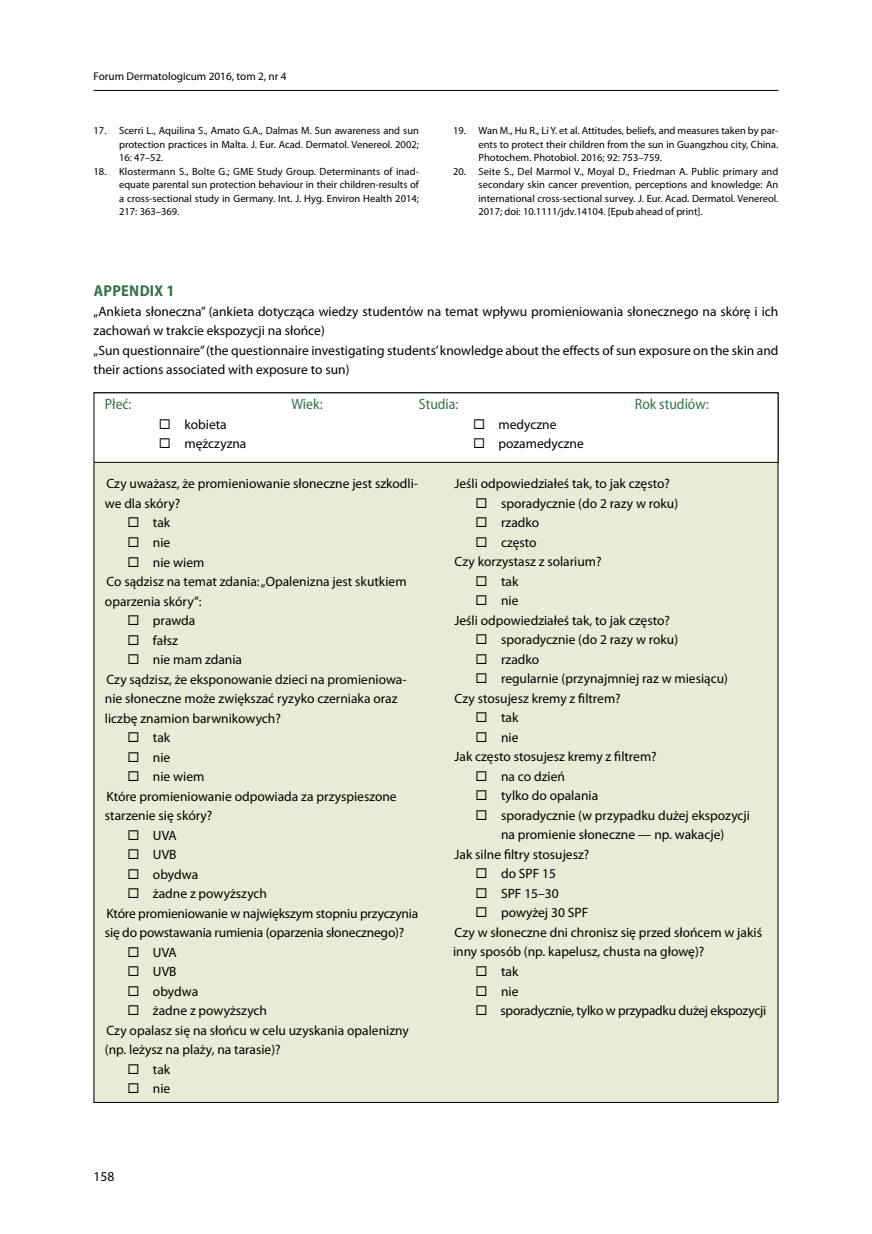
<style>
.page{position:relative;width:872px;height:1234px;background:#fff}
.page>*{position:absolute;margin:0;border:0;box-sizing:border-box;transform-origin:0 0}
.t1{font:700 semi-condensed 15.75px "Myriad Pro";color:#367249}
.t2{font:semi-condensed 15px "Myriad Pro";color:#367249}
.t3{font:13.5px/19.5px "Myriad Pro";color:#000}
.t4{font:13.5px "Myriad Pro";letter-spacing:-.02em;color:#000}
.t5{font:11.25px "Myriad Pro";color:#000}
.t6{font:10.5px/13.5px "Myriad Pro";color:#000;text-align:justify}
</style>
<div class="page">
<hr style="left:94px;top:90px;width:684px;height:1px;background:#000">
<div style="left:94px;top:393px;width:684px;height:709px;background:#e6ecd5"></div>
<div style="left:94px;top:393px;width:684px;height:69px;background:#fff"></div>
<div style="left:94px;top:392px;width:684px;height:70px;border:1px solid #000"></div>
<p class="t5" style="left:94px;top:70px;width:195px">Forum Dermatologicum 2016, tom 2, nr 4</p>
<p class="t6" style="left:119px;top:124px;width:301px;text-indent:-26px">17. Scerri L., Aquilina S., Amato G.A., Dalmas M. Sun awareness and sun protection practices in Malta. J. Eur. Acad. Dermatol. Venereol. 2002; 16: 47–52.</p>
<p class="t6" style="left:119px;top:164px;width:301px;text-indent:-26px">18. Klostermann S., Bolte G.; GME Study Group. Determinants of inad&shy;equate parental sun protection behaviour in their children-results of a cross-sectional study in Germany. Int. J. Hyg. Environ Health 2014; 217: 363–369.</p>
<p class="t6" style="left:478px;top:124px;width:301px;text-indent:-26px">19. Wan M., Hu R., Li Y. et al. Attitudes, beliefs, and measures taken by par&shy;ents to protect their children from the sun in Guangzhou city, China.<br>Photochem. Photobiol. 2016; 92: 753–759.</p>
<p class="t6" style="left:478px;top:164px;width:301px;text-indent:-26px">20. Seite S., Del Marmol V., Moyal D., Friedman A. Public primary and secondary skin cancer prevention, perceptions and knowledge: An international cross-sectional survey. J. Eur. Acad. Dermatol. Venereol.<br>2017; doi: 10.1111/jdv.14104. [Epub ahead of print].</p>
<p class="t1" style="left:94px;top:282px;width:37px">APPENDI</p>
<p class="t1" style="left:155px;top:282px;width:21px">X 1</p>
<p class="t3" style="left:94px;top:301px;width:686px">„Ankieta słoneczna” (ankieta dotycząca wiedzy studentów na temat wpływu promieniowania słonecznego na skórę i ich zachowań w trakcie ekspozycji na słońce)<br>„Sun questionnaire” (the questionnaire investigating students’ knowledge about the effects of sun exposure on the skin and their actions associated with exposure to sun)</p>
<p class="t2" style="left:105px;top:396px;width:28px">Płeć:</p>
<p class="t3" style="left:159px;top:414px;width:69px">◻ kobieta</p>
<p class="t3" style="left:159px;top:433px;width:89px">◻ mężczyzna</p>
<p class="t2" style="left:291px;top:396px;width:33px">Wiek:</p>
<p class="t2" style="left:419px;top:396px;width:41px">Studia:</p>
<p class="t2" style="left:635px;top:396px;width:76px">Rok studiów:</p>
<p class="t3" style="left:473px;top:414px;width:85px">◻ medyczne</p>
<p class="t3" style="left:473px;top:433px;width:112px">◻ pozamedyczne</p>
<p class="t3" style="left:105px;top:474px;width:315px">Czy uważasz, że promieniowanie słoneczne jest szkodli&shy;we dla skóry?</p>
<p class="t3" style="left:127px;top:513px;width:44px">◻ tak</p>
<p class="t3" style="left:127px;top:532px;width:44px">◻ nie</p>
<p class="t3" style="left:105px;top:552px;width:303px;text-indent:22px">◻ nie wiem<br>Co sądzisz na temat zdania: „Opalenizna jest skutkiem oparzenia skóry”:</p>
<p class="t3" style="left:127px;top:610px;width:69px">◻ prawda</p>
<p class="t3" style="left:127px;top:630px;width:52px">◻ fałsz</p>
<p class="t3" style="left:105px;top:649px;width:303px;text-indent:22px">◻ nie mam zdania<br>Czy sądzisz, że eksponowanie dzieci na promieniowa&shy;nie słoneczne może zwiększać ryzyko czerniaka oraz liczbę znamion barwnikowych?</p>
<p class="t3" style="left:127px;top:727px;width:44px">◻ tak</p>
<p class="t3" style="left:127px;top:747px;width:44px">◻ nie</p>
<p class="t3" style="left:105px;top:766px;width:293px;text-indent:22px">◻ nie wiem<br>Które promieniowanie odpowiada za przyspieszone starzenie się skóry?</p>
<p class="t3" style="left:127px;top:825px;width:51px">◻ UVA</p>
<p class="t3" style="left:127px;top:844px;width:51px">◻ UVB</p>
<p class="t3" style="left:127px;top:863px;width:72px">◻ obydwa</p>
<p class="t3" style="left:105px;top:883px;width:315px;text-indent:22px">◻ żadne z powyższych<br>Które promieniowanie w największym stopniu przyczynia się do powstawania rumienia (oparzenia słonecznego)?</p>
<p class="t3" style="left:127px;top:941px;width:51px">◻ UVA</p>
<p class="t3" style="left:127px;top:961px;width:51px">◻ UVB</p>
<p class="t3" style="left:127px;top:980px;width:72px">◻ obydwa</p>
<p class="t3" style="left:105px;top:1000px;width:305px;text-indent:22px">◻ żadne z powyższych<br>Czy opalasz się na słońcu w celu uzyskania opalenizny (np. leżysz na plaży, na tarasie)?</p>
<p class="t3" style="left:127px;top:1058px;width:44px">◻ tak</p>
<p class="t3" style="left:127px;top:1078px;width:44px">◻ nie</p>
<p class="t3" style="left:94px;top:1166px;width:22px">158</p>
<p class="t3" style="left:454px;top:473px;width:217px">Jeśli odpowiedziałeś tak, to jak często?</p>
<p class="t3" style="left:475px;top:493px;width:204px">◻ sporadycznie (do 2 razy w roku)</p>
<p class="t3" style="left:475px;top:512px;width:65px">◻ rzadko</p>
<p class="t3" style="left:454px;top:532px;width:149px;text-indent:21px">◻ często<br>Czy korzystasz z solarium?</p>
<p class="t3" style="left:475px;top:571px;width:44px">◻ tak</p>
<p class="t3" style="left:454px;top:590px;width:217px;text-indent:21px">◻ nie<br>Jeśli odpowiedziałeś tak, to jak często?</p>
<p class="t3" style="left:475px;top:629px;width:204px">◻ sporadycznie (do 2 razy w roku)</p>
<p class="t3" style="left:475px;top:649px;width:65px">◻ rzadko</p>
<p class="t3" style="left:454px;top:668px;width:275px;text-indent:21px">◻ regularnie (przynajmniej raz w miesiącu)<br>Czy stosujesz kremy z filtrem?</p>
<p class="t3" style="left:475px;top:707px;width:44px">◻ tak</p>
<p class="t3" style="left:454px;top:727px;width:204px;text-indent:21px">◻ nie<br>Jak często stosujesz kremy z filtrem?</p>
<p class="t3" style="left:475px;top:766px;width:91px">◻ na co dzień</p>
<p class="t3" style="left:475px;top:785px;width:124px">◻ tylko do opalania</p>
<p class="t3" style="left:475px;top:805px;width:276px">◻ sporadycznie (w przypadku dużej ekspozycji</p>
<p class="t3" style="left:501px;top:824px;width:225px">na promienie słoneczne — np. wakacje)</p>
<p class="t3" style="left:454px;top:844px;width:136px">Jak silne filtry stosujesz?</p>
<p class="t3" style="left:475px;top:863px;width:82px">◻ do SPF 15</p>
<p class="t3" style="left:475px;top:883px;width:85px">◻ SPF 15–30</p>
<p class="t3" style="left:453px;top:902px;width:311px;text-indent:22px">◻ powyżej 30 SPF<br>Czy w słoneczne dni chronisz się przed słońcem w jakiś inny sposób (np. kapelusz, chusta na głowę)?</p>
<p class="t3" style="left:475px;top:961px;width:44px">◻ tak</p>
<p class="t3" style="left:475px;top:980px;width:44px">◻ nie</p>
<p class="t4" style="left:475px;top:1001px;width:292px">◻ sporadycznie, tylko w przypadku dużej ekspozycji</p>
</div>
